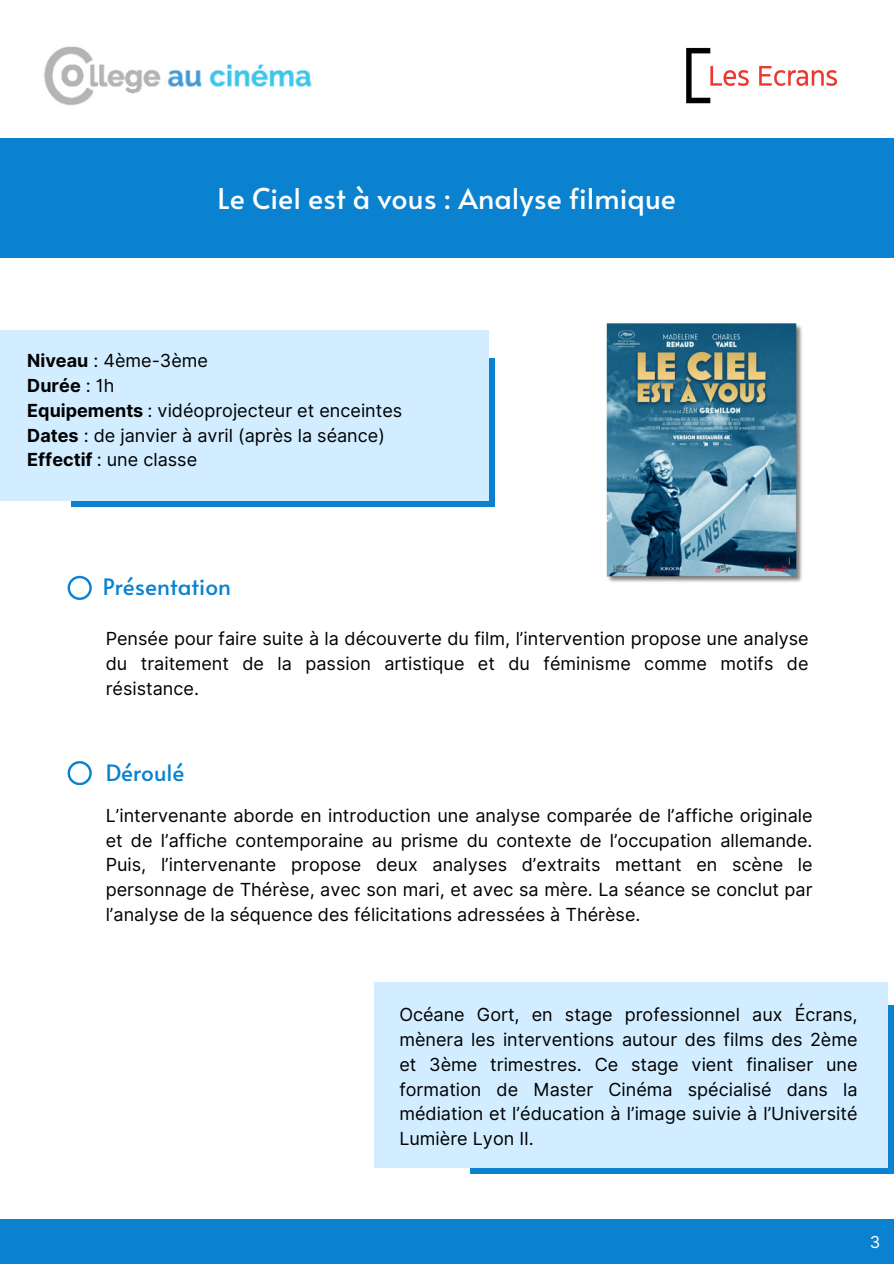
<style>
.page{position:relative;width:894px;height:1264px;background:#fff}
.page>*{position:absolute;margin:0;border:0;box-sizing:border-box;transform-origin:0 0}
.t1{font:28.5px "Alata";color:#fff}
.t2{font:22.5px "Alata";color:#0a82cf}
.t3{font:18px/24.8px "Inter";color:#000;text-align:justify}
.t4{font:700 18px "Inter";color:#000}
.t5{font:16.5px "Inter";color:#fff}
.s1{font-weight:700}
.s2{font-weight:400}
</style>
<div class="page">
<img style="left:686px;top:47px;width:152px;height:57px">
<img style="left:44px;top:46px;width:268px;height:60px">
<svg style="left:72px;top:358px;width:422px;height:148px;background:#238fd5"></svg>
<div style="left:0;top:330px;width:489px;height:170px;background:#d1edff"></div>
<div style="left:0;top:138px;width:893px;height:120px;background:#0a82cf"></div>
<div style="left:0;top:1218px;width:893px;height:45px;background:#0a82cf"></div>
<svg style="left:68px;top:761px;width:23px;height:23px"></svg>
<svg style="left:68px;top:576px;width:23px;height:23px"></svg>
<img style="left:606px;top:323px;width:196px;height:259px">
<svg style="left:470px;top:1005px;width:423px;height:168px;background:#2a93d6"></svg>
<div style="left:375px;top:982px;width:512px;height:185px;background:#d1edff"></div>
<p class="t1" style="left:217px;top:177px;width:460px">Le Ciel est à vous : Analyse filmique</p>
<p class="t3" style="left:27px;top:348px;width:182px"><span class="s1">Niveau</span> : 4ème-3ème</p>
<p class="t4" style="left:27px;top:375px;width:89px">Durée <span class="s2">: 1h</span></p>
<h1 class="t3" style="left:27px;top:398px;width:376px"><span class="s1">Equipements</span> : vidéoprojecteur et enceintes</h1>
<p class="t3" style="left:27px;top:423px;width:359px"><span class="s1">Dates</span> : de janvier à avril (après la séance)</p>
<p class="t3" style="left:27px;top:447px;width:171px"><span class="s1">Effectif</span> : une classe</p>
<p class="t2" style="left:103px;top:570px;width:130px">Présentation</p>
<p class="t3" style="left:106px;top:626px;width:704px">Pensée pour faire suite à la découverte du film, l’intervention propose une analyse du traitement de la passion artistique et du féminisme comme motifs de résistance.</p>
<h2 class="t2" style="left:106px;top:756px;width:80px">Déroulé</h2>
<p class="t3" style="left:106px;top:803px;width:708px">L’intervenante aborde en introduction une analyse comparée de l’affiche originale et de l’affiche contemporaine au prisme du contexte de l’occupation allemande.<br>Puis, l’intervenante propose deux analyses d’extraits mettant en scène le personnage de Thérèse, avec son mari, et avec sa mère. La séance se conclut par l’analyse de la séquence des félicitations adressées à Thérèse.</p>
<p class="t3" style="left:399px;top:1002px;width:459px">Océane Gort, en stage professionnel aux Écrans, mènera les interventions autour des films des 2ème et 3ème trimestres. Ce stage vient finaliser une formation de Master Cinéma spécialisé dans la médiation et l’éducation à l’image suivie à l’Université Lumière Lyon II.</p>
<p class="t5" style="left:869px;top:1231px;width:12px">3</p>
</div>
